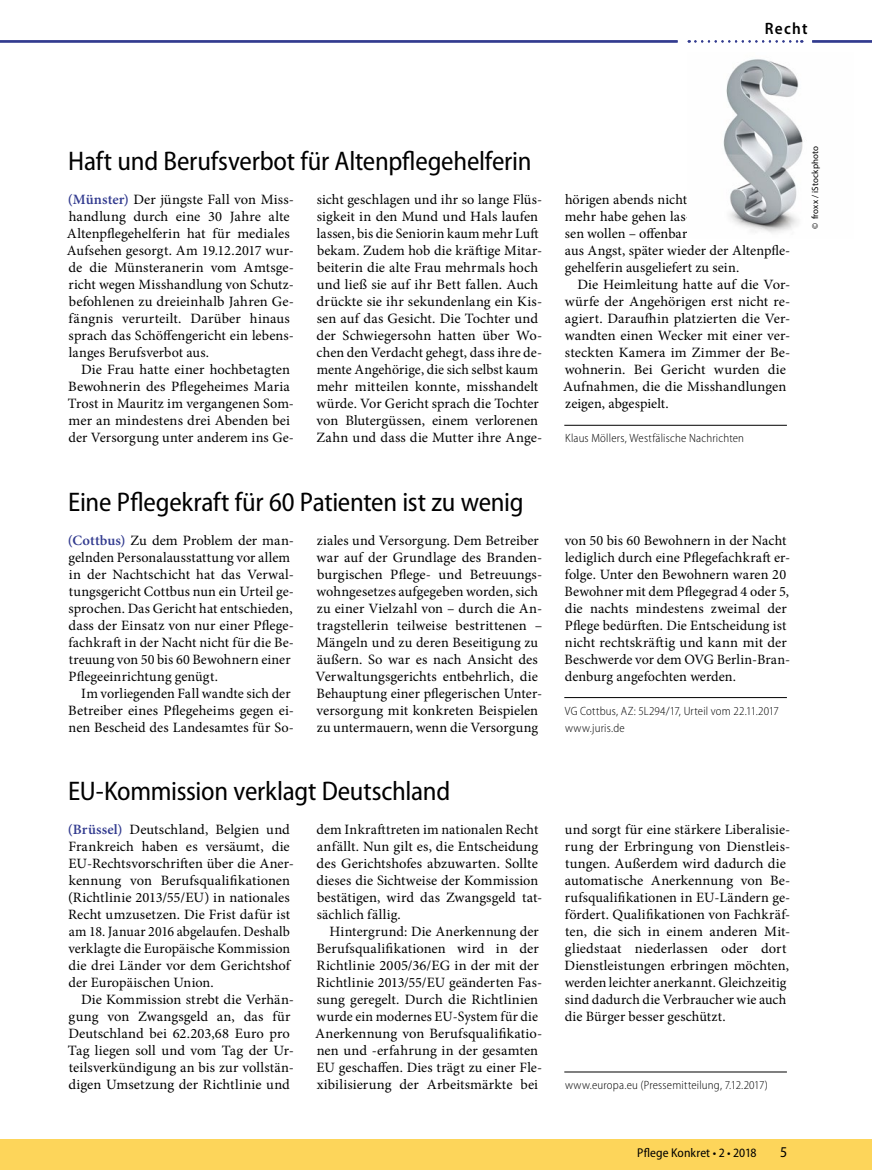
<style>
.page{position:relative;width:872px;height:1170px;background:#fff}
.page>*{position:absolute;margin:0;border:0;box-sizing:border-box;transform-origin:0 0}
.Title_3{font:semi-condensed 27px "Myriad Pro";letter-spacing:-.01em;color:#000}
.Category_right{font:600 semi-condensed 16.5px "Myriad Pro";letter-spacing:.08em;color:#000}
.NoXML_Pagina{font:semi-condensed 15px "Myriad Pro";color:#000}
.Para_indent{font:14.25px/17px "Minion Pro";letter-spacing:.005em;color:#000}
.Para_x{font:14.25px/17px "Minion Pro";letter-spacing:.005em;color:#000}
.NoXML_Pagina-2{font:semi-condensed 12.75px "Myriad Pro";letter-spacing:.005em;color:#000}
.Source{font:300 semi-condensed 12px/17px "Myriad Pro";letter-spacing:.015em;color:#000}
.t1{font:9px "Myriad Pro";letter-spacing:.015em;color:#000}
.s1{font-weight:600;color:#323b8f}
</style>
<div class="page">
<hr style="left:564px;top:425px;width:223px;height:1px;background:#000">
<img style="left:723px;top:59px;width:80px;height:174px">
<hr style="left:564px;top:697px;width:223px;height:1px;background:#000">
<hr style="left:564px;top:1071px;width:223px;height:1px;background:#000">
<hr style="left:812px;top:40px;width:60px;height:3px;background:#323b8f">
<svg style="left:695px;top:40px;width:107px;height:3px"></svg>
<hr style="left:0;top:40px;width:677px;height:3px;background:#323b8f">
<div style="left:0;top:1139px;width:872px;height:30px;background:#fdd55a"></div>
<p class="Category_right" style="left:764px;top:19px;width:44px">Recht</p>
<p class="Title_3" style="left:68px;top:146px;width:465px">Haft und Berufsverbot für Altenpflegehelferin</p>
<p class="Para_x" style="left:67px;top:191px;width:229px"><span class="s1">(Münster)</span> Der jüngste Fall von Miss&shy;handlung durch eine 30 Jahre alte Altenpflegehelferin hat für mediales Aufsehen gesorgt. Am 19.12.2017 wur&shy;de die Münsteranerin vom Amtsge&shy;richt wegen Misshandlung von Schutz&shy;befohlenen zu dreieinhalb Jahren Ge&shy;fängnis verurteilt. Darüber hinaus sprach das Schöffengericht ein lebens&shy;langes Berufsverbot aus.</p>
<p class="Para_indent" style="left:68px;top:361px;width:227px;text-indent:13px">Die Frau hatte einer hochbetagten Bewohnerin des Pflegeheimes Maria Trost in Mauritz im vergangenen Som&shy;mer an mindestens drei Abenden bei der Versorgung unter anderem ins Ge-</p>
<p class="Para_indent" style="left:316px;top:191px;width:227px">sicht geschlagen und ihr so lange Flüs&shy;sigkeit in den Mund und Hals laufen lassen, bis die Seniorin kaum mehr Luft bekam. Zudem hob die kräftige Mitar&shy;beiterin die alte Frau mehrmals hoch und ließ sie auf ihr Bett fallen. Auch drückte sie ihr sekundenlang ein Kis&shy;sen auf das Gesicht. Die Tochter und der Schwiegersohn hatten über Wo&shy;chen den Verdacht gehegt, dass ihre de&shy;mente Angehörige, die sich selbst kaum mehr mitteilen konnte, misshandelt würde. Vor Gericht sprach die Tochter von Blutergüssen, einem verlorenen Zahn und dass die Mutter ihre Ange-</p>
<p class="Para_indent" style="left:565px;top:191px;width:227px">hörigen abends nicht<br>mehr habe gehen las-<br>sen wollen – offenbar<br>aus Angst, später wieder der Altenpfle&shy;gehelferin ausgeliefert zu sein.</p>
<p class="Para_indent" style="left:563px;top:276px;width:229px;text-indent:14px">Die Heimleitung hatte auf die Vor&shy;würfe der Angehörigen erst nicht re&shy;agiert. Daraufhin platzierten die Ver&shy;wandten einen Wecker mit einer ver&shy;steckten Kamera im Zimmer der Be&shy;wohnerin. Bei Gericht wurden die Aufnahmen, die die Misshandlungen zeigen, abgespielt.</p>
<p class="Source" style="left:565px;top:430px;width:180px">Klaus Möllers, Westfälische Nachrichten</p>
<p class="Title_3" style="left:68px;top:487px;width:457px">Eine Pflegekraft für 60 Patienten ist zu wenig</p>
<p class="Para_x" style="left:68px;top:531px;width:228px"><span class="s1">(Cottbus)</span> Zu dem Problem der man&shy;gelnden Personalausstattung vor allem in der Nachtschicht hat das Verwal&shy;tungsgericht Cottbus nun ein Urteil ge&shy;sprochen. Das Gericht hat entschieden, dass der Einsatz von nur einer Pflege&shy;fachkraft in der Nacht nicht für die Be&shy;treuung von 50 bis 60 Bewohnern einer Pflegeeinrichtung genügt.</p>
<p class="Para_indent" style="left:68px;top:684px;width:227px;text-indent:13px">Im vorliegenden Fall wandte sich der<br>Betreiber eines Pflegeheims gegen ei&shy;nen Bescheid des Landesamtes für So-</p>
<p class="Para_indent" style="left:315px;top:531px;width:228px">ziales und Versorgung. Dem Betreiber war auf der Grundlage des Branden&shy;burgischen Pflege- und Betreuungs&shy;wohngesetzes aufgegeben worden, sich zu einer Vielzahl von – durch die An&shy;tragstellerin teilweise bestrittenen – Mängeln und zu deren Beseitigung zu äußern. So war es nach Ansicht des Verwaltungsgerichts entbehrlich, die Behauptung einer pflegerischen Unter&shy;versorgung mit konkreten Beispielen zu untermauern, wenn die Versorgung</p>
<p class="Para_indent" style="left:564px;top:531px;width:227px">von 50 bis 60 Bewohnern in der Nacht lediglich durch eine Pflegefachkraft er&shy;folge. Unter den Bewohnern waren 20<br>Bewohner mit dem Pflegegrad 4 oder 5, die nachts mindestens zweimal der Pflege bedürften. Die Entscheidung ist nicht rechtskräftig und kann mit der Beschwerde vor dem OVG Berlin-Bran&shy;denburg angefochten werden.</p>
<p class="Source" style="left:565px;top:702px;width:215px">VG Cottbus, AZ: 5L294/17, Urteil vom 22.11.2017 www.juris.de</p>
<p class="Title_3" style="left:68px;top:776px;width:383px">EU-Kommission verklagt Deutschland</p>
<p class="Para_x" style="left:68px;top:820px;width:228px"><span class="s1">(Brüssel)</span> Deutschland, Belgien und Frankreich haben es versäumt, die EU-Rechtsvorschriften über die Aner&shy;kennung von Berufsqualifikationen (Richtlinie 2013/55/EU) in nationales Recht umzusetzen. Die Frist dafür ist am 18. Januar 2016 abgelaufen. Deshalb verklagte die Europäische Kommission die drei Länder vor dem Gerichtshof der Europäischen Union.</p>
<p class="Para_indent" style="left:68px;top:991px;width:228px;text-indent:13px">Die Kommission strebt die Verhän&shy;gung von Zwangsgeld an, das für Deutschland bei 62.203,68 Euro pro Tag liegen soll und vom Tag der Ur&shy;teilsverkündigung an bis zur vollstän&shy;digen Umsetzung der Richtlinie und</p>
<p class="Para_indent" style="left:316px;top:820px;width:227px">dem Inkrafttreten im nationalen Recht anfällt. Nun gilt es, die Entscheidung des Gerichtshofes abzuwarten. Sollte dieses die Sichtweise der Kommission bestätigen, wird das Zwangsgeld tat&shy;sächlich fällig.</p>
<p class="Para_indent" style="left:315px;top:923px;width:229px;text-indent:14px">Hintergrund: Die Anerkennung der Berufsqualifikationen wird in der Richtlinie 2005/36/EG in der mit der Richtlinie 2013/55/EU geänderten Fas&shy;sung geregelt. Durch die Richtlinien wurde ein modernes EU-System für die Anerkennung von Berufsqualifikatio&shy;nen und -erfahrung in der gesamten EU geschaffen. Dies trägt zu einer Fle&shy;xibilisierung der Arbeitsmärkte bei</p>
<p class="Para_indent" style="left:564px;top:820px;width:227px">und sorgt für eine stärkere Liberalisie&shy;rung der Erbringung von Dienstleis&shy;tungen. Außerdem wird dadurch die automatische Anerkennung von Be&shy;rufsqualifikationen in EU-Ländern ge&shy;fördert. Qualifikationen von Fachkräf&shy;ten, die sich in einem anderen Mit&shy;gliedstaat niederlassen oder dort Dienstleistungen erbringen möchten, werden leichter anerkannt. Gleichzeitig sind dadurch die Verbraucher wie auch die Bürger besser geschützt.</p>
<p class="Source" style="left:565px;top:1076px;width:204px">www.europa.eu (Pressemitteilung, 7.12.2017)</p>
<p class="NoXML_Pagina-2" style="left:637px;top:1145px;width:121px">Pflege Konkret • 2 • 2018</p>
<p class="NoXML_Pagina" style="left:780px;top:1143px;width:9px">5</p>
<p class="t1" style="left:809px;top:228px;width:84px;rotate:-90deg">© froxx / iStockphoto</p>
</div>
